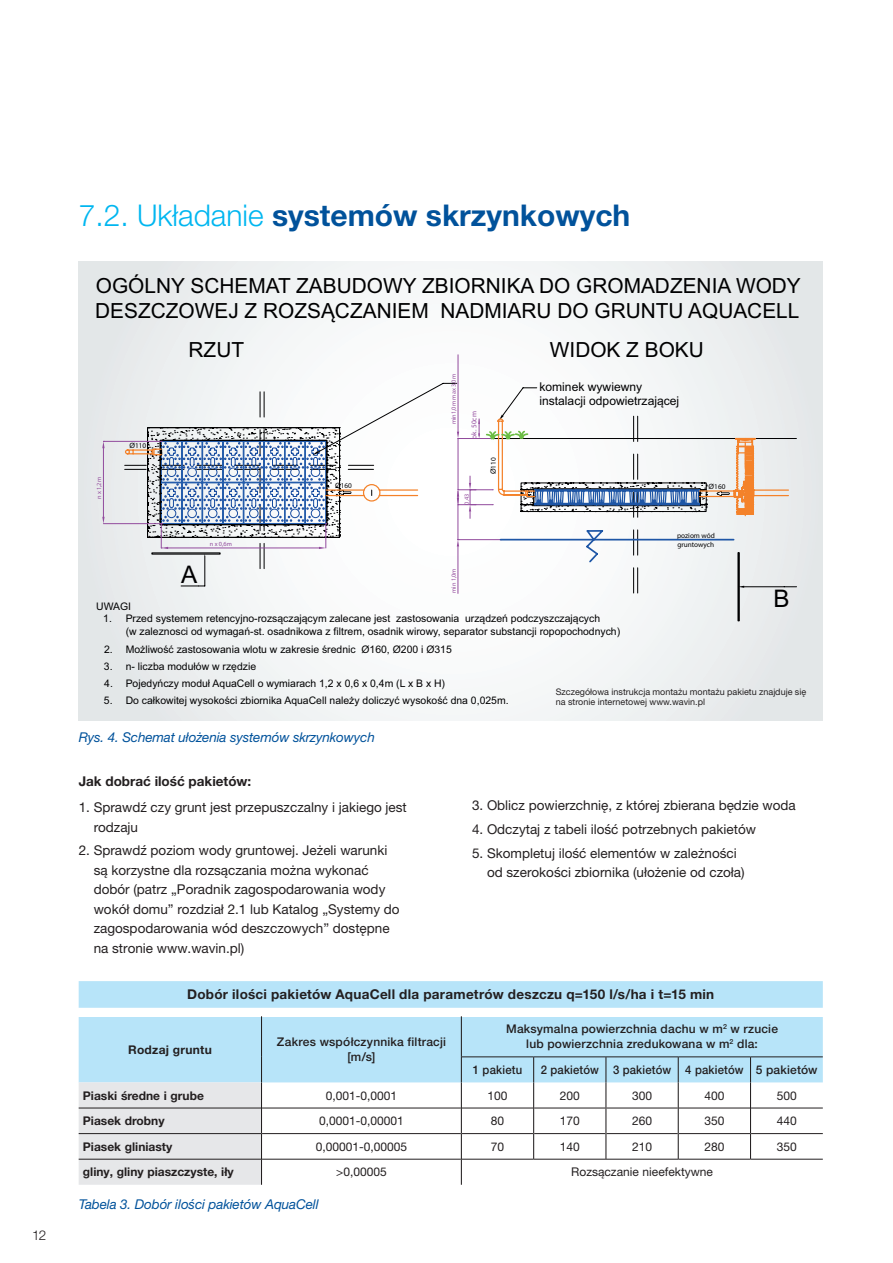
<style>
.page{position:relative;width:893px;height:1263px;background:#fff}
.page>*{position:absolute;margin:0;border:0;box-sizing:border-box;transform-origin:0 0}
.t1{font:700 30px "Helvetica Neue LT Pro";color:#01529b}
.t2{font:24.15px "Arial";color:#000001}
.t3{font:20.85px/24.9px "Arial";color:#000001}
.t4{font:13.5px/19.5px "Helvetica Neue LT Pro";color:#231f20}
.t5{font:700 13.5px "Helvetica Neue LT Pro";letter-spacing:.015em;color:#231f20}
.t6{font:italic 13.5px "Helvetica Neue LT Pro";letter-spacing:-.01em;color:#01529b}
.t7{font:300 13.5px "Helvetica Neue LT Pro";color:#231f20}
.t8{font:12.15px/14.2px "Arial";color:#000001}
.t9{font:12px "Helvetica Neue LT Pro";color:#231f20}
.t10{font:500 12px/14.4px "Helvetica Neue LT Pro";letter-spacing:.015em;color:#231f20;text-align:center}
.t11{font:700 12px "Helvetica Neue LT Pro";color:#231f20}
.t12{font:500 12px "Helvetica Neue LT Pro";letter-spacing:.015em;color:#231f20;scale:.94 1}
.t13{font:700 12px "Helvetica Neue LT Pro";letter-spacing:.025em;color:#231f20}
.t14{font:10.35px/12.5px "Arial";color:#000001}
.t15{font:9px/10.8px "Helvetica Neue LT Pro";color:#231f20}
.t16{font:7.2px/8.6px "Myriad Pro";color:#000001}
.t17{font:7.2px "Myriad Pro";color:#924b9d}
.t18{font:6.3px "Myriad Pro";color:#924b9d}
.s1{font-weight:300;color:#00b6f0}
.s2{font-family:"Arial"}
</style>
<div class="page">
<div style="left:79px;top:262px;width:744px;height:459px;background:linear-gradient(to right,#f0f2f3,#f0f2f3)"></div>
<hr style="left:103px;top:523px;width:58px;height:1px;background:#924b9d">
<hr style="left:103px;top:441px;width:58px;height:1px;background:#924b9d">
<hr style="left:103px;top:448px;width:1px;height:69px;background:#924b9d">
<svg style="left:102px;top:517px;width:3px;height:7px"></svg>
<hr style="left:458px;top:355px;width:1px;height:77px;background:#924b9d">
<svg style="left:102px;top:441px;width:3px;height:7px"></svg>
<hr style="left:738px;top:553px;width:1px;height:68px;background:#000001">
<svg style="left:125px;top:383px;width:672px;height:218px"></svg>
<div style="left:79px;top:981px;width:744px;height:101px;background:#b7e4f9"></div>
<div style="left:79px;top:1008px;width:744px;height:8px;background:#fff"></div>
<hr style="left:751px;top:1108px;width:72px;height:1px;background:#231f20">
<hr style="left:751px;top:1133px;width:72px;height:1px;background:#231f20">
<hr style="left:750px;top:1159px;width:73px;height:1px;background:#231f20">
<hr style="left:262px;top:1108px;width:199px;height:1px;background:#231f20">
<hr style="left:462px;top:1108px;width:71px;height:1px;background:#231f20">
<hr style="left:534px;top:1108px;width:71px;height:1px;background:#231f20">
<hr style="left:606px;top:1108px;width:72px;height:1px;background:#231f20">
<hr style="left:679px;top:1108px;width:71px;height:1px;background:#231f20">
<hr style="left:262px;top:1133px;width:199px;height:1px;background:#231f20">
<hr style="left:462px;top:1133px;width:71px;height:1px;background:#231f20">
<hr style="left:534px;top:1133px;width:71px;height:1px;background:#231f20">
<hr style="left:606px;top:1133px;width:72px;height:1px;background:#231f20">
<hr style="left:679px;top:1133px;width:71px;height:1px;background:#231f20">
<hr style="left:262px;top:1159px;width:199px;height:1px;background:#231f20">
<hr style="left:462px;top:1159px;width:72px;height:1px;background:#231f20">
<hr style="left:534px;top:1159px;width:72px;height:1px;background:#231f20">
<hr style="left:606px;top:1159px;width:72px;height:1px;background:#231f20">
<hr style="left:678px;top:1159px;width:72px;height:1px;background:#231f20">
<hr style="left:261px;top:1016px;width:1px;height:41px;background:#231f20">
<svg style="left:79px;top:1057px;width:183px;height:128px;background:#d7e0e6"></svg>
<hr style="left:461px;top:1016px;width:1px;height:41px;background:#231f20">
<svg style="left:461px;top:1057px;width:1px;height:128px"></svg>
<svg style="left:533px;top:1057px;width:1px;height:102px"></svg>
<svg style="left:605px;top:1057px;width:1px;height:102px"></svg>
<svg style="left:678px;top:1057px;width:1px;height:102px"></svg>
<svg style="left:750px;top:1057px;width:1px;height:102px"></svg>
<hr style="left:462px;top:1056px;width:72px;height:1px;background:#231f20">
<hr style="left:534px;top:1056px;width:72px;height:1px;background:#231f20">
<hr style="left:606px;top:1056px;width:72px;height:1px;background:#231f20">
<hr style="left:678px;top:1056px;width:72px;height:1px;background:#231f20">
<hr style="left:750px;top:1056px;width:73px;height:1px;background:#231f20">
<p class="t7" style="left:32px;top:1227px;width:16px">12</p>
<h1 class="t1" style="left:79px;top:196px;width:553px"><span class="s1">7.2. Układanie</span> systemów skrzynkowych</h1>
<h3 class="t3" style="left:95px;top:273px;width:707px">OGÓLNY SCHEMAT ZABUDOWY ZBIORNIKA DO GROMADZENIA WODY<br>DESZCZOWEJ Z ROZSĄCZANIEM NADMIARU DO GRUNTU AQUACELL</h3>
<h3 class="t3" style="left:189px;top:337px;width:57px">RZUT</h3>
<h3 class="t3" style="left:550px;top:337px;width:156px">WIDOK Z BOKU</h3>
<p class="t18" style="left:95px;top:499px;width:24px;rotate:-90deg">n x 1,2m</p>
<p class="t16" style="left:130px;top:442px;width:18px"><span class="s2">Ø</span>110</p>
<p class="t18" style="left:210px;top:540px;width:24px">n x 0,6m</p>
<p class="t16" style="left:335px;top:481px;width:18px"><span class="s2">Ø</span>160</p>
<p class="t18" style="left:450px;top:424px;width:52px;rotate:-90deg">min1,0m max 3,0m</p>
<p class="t17" style="left:470px;top:439px;width:29px;rotate:-90deg">ok. 50cm</p>
<p class="t18" style="left:463px;top:505px;width:12px;rotate:-90deg">0.43</p>
<p class="t16" style="left:489px;top:474px;width:18px;rotate:-90deg"><span class="s2">Ø</span>110</p>
<p class="t8" style="left:539px;top:379px;width:141px">kominek wywiewny instalacji odpowietrzającej</p>
<p class="t16" style="left:709px;top:482px;width:18px"><span class="s2">Ø</span>160</p>
<p class="t16" style="left:677px;top:531px;width:39px">poziom wód gruntowych</p>
<h2 class="t2" style="left:181px;top:557px;width:18px">A</h2>
<p class="t18" style="left:450px;top:593px;width:26px;rotate:-90deg">min 1,0m</p>
<h2 class="t2" style="left:774px;top:582px;width:18px">B</h2>
<p class="t14" style="left:96px;top:600px;width:36px">UWAGI</p>
<p class="t14" style="left:126px;top:612px;width:496px;text-indent:-22px">1. Przed systemem retencyjno-rozsączającym zalecane jest zastosowania urządzeń podczyszczających<br>(w zaleznosci od wymagań-st. osadnikowa z filtrem, osadnik wirowy, separator substancji ropopochodnych)</p>
<p class="t14" style="left:104px;top:643px;width:349px">2. Możliwość zastosowania wlotu w zakresie średnic Ø160, Ø200 i Ø315</p>
<p class="t14" style="left:104px;top:660px;width:154px">3. n- liczba modułów w rzędzie</p>
<p class="t14" style="left:104px;top:677px;width:342px">4. Pojedyńczy moduł AquaCell o wymiarach 1,2 x 0,6 x 0,4m (L x B x H)</p>
<p class="t14" style="left:104px;top:694px;width:406px">5. Do całkowitej wysokości zbiornika AquaCell należy doliczyć wysokość dna 0,025m.</p>
<p class="t15" style="left:556px;top:686px;width:252px">Szczegółowa instrukcja montażu montażu pakietu znajduje się na stronie internetowej www.wavin.pl</p>
<p class="t6" style="left:79px;top:729px;width:298px">Rys. 4. Schemat ułożenia systemów skrzynkowych</p>
<p class="t5" style="left:79px;top:772px;width:174px">Jak dobrać ilość pakietów:</p>
<p class="t4" style="left:94px;top:797px;width:315px;text-indent:-15px">1. Sprawdź czy grunt jest przepuszczalny i jakiego jest rodzaju</p>
<p class="t4" style="left:94px;top:840px;width:308px;text-indent:-15px">2. Sprawdź poziom wody gruntowej. Jeżeli warunki są korzystne dla rozsączania można wykonać dobór (patrz „Poradnik zagospodarowania wody wokół domu” rozdział 2.1 lub Katalog „Systemy do zagospodarowania wód deszczowych” dostępne na stronie www.wavin.pl)</p>
<p class="t4" style="left:472px;top:795px;width:325px">3. Oblicz powierzchnię, z której zbierana będzie woda</p>
<p class="t4" style="left:472px;top:819px;width:285px">4. Odczytaj z tabeli ilość potrzebnych pakietów</p>
<p class="t4" style="left:487px;top:843px;width:259px;text-indent:-15px">5. Skompletuj ilość elementów w zależności od szerokości zbiornika (ułożenie od czoła)</p>
<p class="t5" style="left:187px;top:986px;width:528px">Dobór ilości pakietów AquaCell dla parametrów deszczu q=150 l/s/ha i t=15 min</p>
<p class="t13" style="left:128px;top:1042px;width:85px">Rodzaj gruntu</p>
<p class="t10" style="left:277px;top:1035px;width:171px">Zakres współczynnika filtracji [m/s]</p>
<p class="t10" style="left:506px;top:1021px;width:273px;line-height:15px">Maksymalna powierzchnia dachu w m<sup>2</sup> w rzucie lub powierzchnia zredukowana w m<sup>2</sup> dla:</p>
<p class="t12" style="left:473px;top:1062px;width:54px">1 pakietu</p>
<p class="t12" style="left:541px;top:1062px;width:296px">2 pakietów 3 pakietów 4 pakietów 5 pakietów</p>
<p class="t11" style="left:83px;top:1088px;width:122px">Piaski średne i grube</p>
<p class="t9" style="left:326px;top:1088px;width:73px">0,001-0,0001</p>
<p class="t9" style="left:487px;top:1088px;width:22px">100</p>
<p class="t9" style="left:560px;top:1088px;width:22px">200</p>
<p class="t9" style="left:632px;top:1088px;width:22px">300</p>
<p class="t9" style="left:704px;top:1088px;width:22px">400</p>
<p class="t9" style="left:777px;top:1088px;width:22px">500</p>
<p class="t11" style="left:83px;top:1113px;width:83px">Piasek drobny</p>
<p class="t9" style="left:319px;top:1113px;width:86px">0,0001-0,00001</p>
<p class="t9" style="left:491px;top:1113px;width:15px">80</p>
<p class="t9" style="left:560px;top:1113px;width:22px">170</p>
<p class="t9" style="left:632px;top:1113px;width:22px">260</p>
<p class="t9" style="left:704px;top:1113px;width:22px">350</p>
<p class="t9" style="left:777px;top:1113px;width:22px">440</p>
<p class="t11" style="left:83px;top:1139px;width:91px">Piasek gliniasty</p>
<p class="t9" style="left:316px;top:1139px;width:93px">0,00001-0,00005</p>
<p class="t9" style="left:491px;top:1139px;width:15px">70</p>
<p class="t9" style="left:560px;top:1139px;width:22px">140</p>
<p class="t9" style="left:632px;top:1139px;width:22px">210</p>
<p class="t9" style="left:704px;top:1139px;width:22px">280</p>
<p class="t9" style="left:777px;top:1139px;width:22px">350</p>
<p class="t11" style="left:83px;top:1164px;width:152px">gliny, gliny piaszczyste, iły</p>
<p class="t9" style="left:336px;top:1164px;width:52px">&gt;0,00005</p>
<p class="t9" style="left:571px;top:1164px;width:143px">Rozsączanie nieefektywne</p>
<p class="t6" style="left:79px;top:1195px;width:242px">Tabela 3. Dobór ilości pakietów AquaCell</p>
</div>
